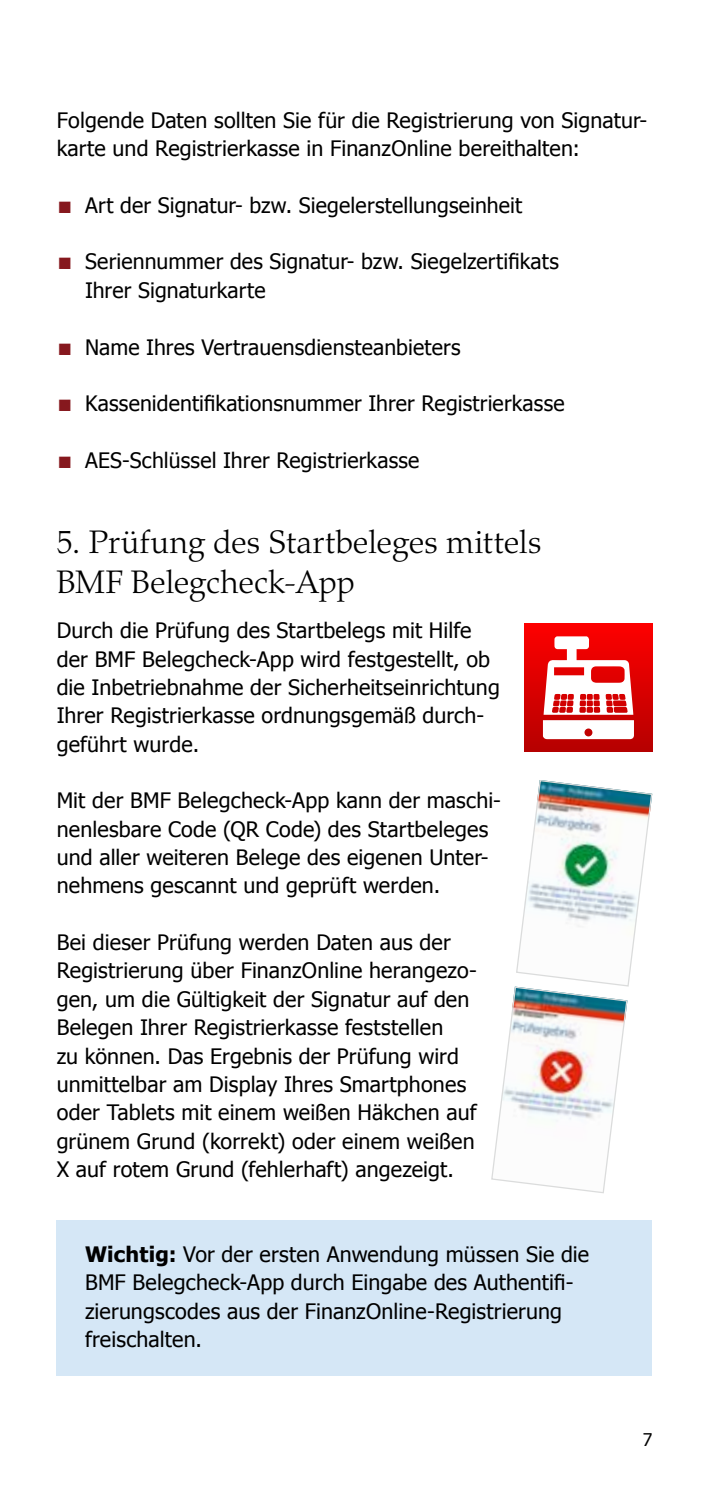
<style>
.page{position:relative;width:709px;height:1489px;background:#fff}
.page>*{position:absolute;margin:0;border:0;box-sizing:border-box;transform-origin:0 0}
.t1{font:300 32.5px/40px "Palatino LT Pro";color:#000}
.t2{font:21.25px/28.2px "Tahoma";letter-spacing:.005em;color:#000}
.t3{font:17.5px "Tahoma";color:#000}
.s1{color:#86181e}
.s2{font-weight:700}
</style>
<div class="page">
<div style="left:57px;top:1219px;width:595px;height:156px;background:#d5e7f6"></div>
<div style="left:524px;top:624px;width:128px;height:127px;background:linear-gradient(to bottom,#fd0000,#b80606)"></div>
<svg style="left:543px;top:636px;width:90px;height:78px"></svg>
<svg style="left:543px;top:720px;width:91px;height:19px"></svg>
<svg style="left:491px;top:780px;width:162px;height:413px"></svg>
<p class="t2" style="left:57px;top:105px;width:592px">Folgende Daten sollten Sie für die Registrierung von Signatur&shy;karte und Registrierkasse in FinanzOnline bereithalten:</p>
<p class="t2" style="left:57px;top:190px;width:467px"><span class="s1">■</span> Art der Signatur- bzw. Siegelerstellungseinheit</p>
<p class="t2" style="left:85px;top:247px;width:475px;text-indent:-28px"><span class="s1">■</span> Seriennummer des Signatur- bzw. Siegelzertifikats<br>Ihrer Signaturkarte</p>
<p class="t2" style="left:57px;top:332px;width:405px"><span class="s1">■</span> Name Ihres Vertrauensdiensteanbieters</p>
<p class="t2" style="left:57px;top:388px;width:509px"><span class="s1">■</span> Kassenidentifikationsnummer Ihrer Registrierkasse</p>
<p class="t2" style="left:57px;top:445px;width:364px"><span class="s1">■</span> AES-Schlüssel Ihrer Registrierkasse</p>
<h1 class="t1" style="left:57px;top:522px;width:486px">5. Prüfung des Startbeleges mittels<br>BMF Belegcheck-App</h1>
<p class="t2" style="left:57px;top:615px;width:444px">Durch die Prüfung des Startbelegs mit Hilfe der BMF Belegcheck-App wird festgestellt, ob die Inbetriebnahme der Sicherheitseinrichtung Ihrer Registrierkasse ordnungsgemäß durch&shy;geführt wurde.</p>
<p class="t2" style="left:57px;top:785px;width:446px">Mit der BMF Belegcheck-App kann der maschi&shy;nenlesbare Code (QR Code) des Startbeleges und aller weiteren Belege des eigenen Unter&shy;nehmens gescannt und geprüft werden.</p>
<p class="t2" style="left:57px;top:927px;width:421px">Bei dieser Prüfung werden Daten aus der Registrierung über FinanzOnline herangezo&shy;gen, um die Gültigkeit der Signatur auf den Belegen Ihrer Registrierkasse feststellen<br>zu können. Das Ergebnis der Prüfung wird unmittelbar am Display Ihres Smartphones oder Tablets mit einem weißen Häkchen auf grünem Grund (korrekt) oder einem weißen X auf rotem Grund (fehlerhaft) angezeigt.</p>
<p class="t2" style="left:85px;top:1239px;width:505px"><span class="s2">Wichtig:</span> Vor der ersten Anwendung müssen Sie die BMF Belegcheck-App durch Eingabe des Authentifi&shy;zierungscodes aus der FinanzOnline-Registrierung freischalten.</p>
<p class="t3" style="left:642px;top:1427px;width:11px">7</p>
</div>
